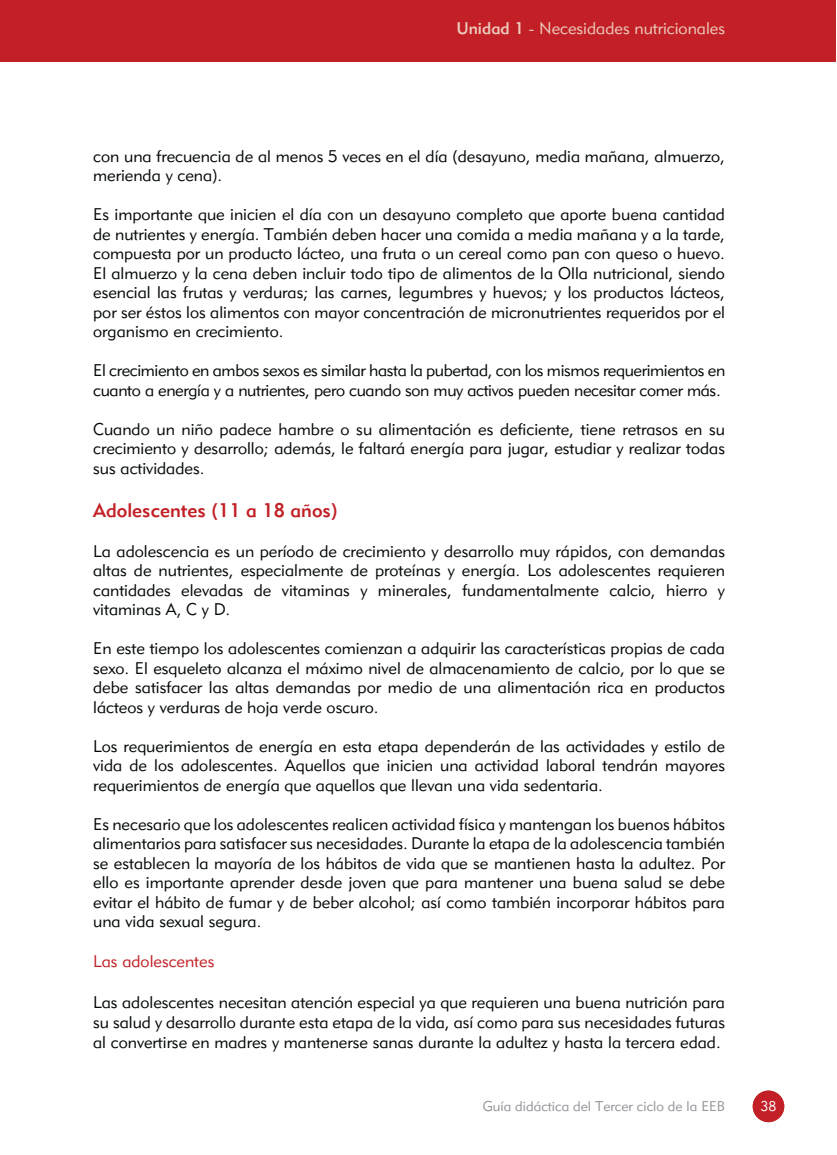
<style>
.page{position:relative;width:837px;height:1155px;background:#fff}
.page>*{position:absolute;margin:0;border:0;box-sizing:border-box;transform-origin:0 0}
.t1{font:19.5px "Geometric 415 BT Medium A";color:#c22026}
.t2{font:16.65px/19.5px "Geometric 415 BT Lite A";color:#040809;text-align:justify}
.t3{font:16.65px/19.5px "Geometric 415 BT Lite A";letter-spacing:-.02em;color:#040809}
.t4{font:16.65px "Geometric 415 BT Lite A";color:#edcbbd}
.t5{font:16.65px "Geometric 415 BT Lite A";color:#c22026}
.t6{font:13.95px "Geometric 415 BT Lite A";color:#929498}
.t7{font:13.95px "Geometric 415 BT Lite A";color:#fff}
.s1{font-family:"Geometric 415 BT Medium A"}
</style>
<div class="page">
<div style="left:752px;top:1090px;width:32px;height:32px;background:#c22026;border-radius:50%"></div>
<div style="left:0;top:0;width:835px;height:62px;background:#c22026"></div>
<p class="t4" style="left:456px;top:22px;width:270px"><span class="s1">Unidad 1</span> - Necesidades nutricionales</p>
<p class="t2" style="left:93px;top:148px;width:633px">con una frecuencia de al menos 5 veces en el día (desayuno, media mañana, almuerzo, merienda y cena).</p>
<p class="t2" style="left:93px;top:206px;width:633px">Es importante que inicien el día con un desayuno completo que aporte buena cantidad de nutrientes y energía. También deben hacer una comida a media mañana y a la tarde, compuesta por un producto lácteo, una fruta o un cereal como pan con queso o huevo.<br>El almuerzo y la cena deben incluir todo tipo de alimentos de la Olla nutricional, siendo esencial las frutas y verduras; las carnes, legumbres y huevos; y los productos lácteos, por ser éstos los alimentos con mayor concentración de micronutrientes requeridos por el organismo en crecimiento.</p>
<p class="t3" style="left:93px;top:362px;width:633px">El crecimiento en ambos sexos es similar hasta la pubertad, con los mismos requerimientos en cuanto a energía y a nutrientes, pero cuando son muy activos pueden necesitar comer más.</p>
<p class="t2" style="left:93px;top:421px;width:633px">Cuando un niño padece hambre o su alimentación es deficiente, tiene retrasos en su crecimiento y desarrollo; además, le faltará energía para jugar, estudiar y realizar todas sus actividades.</p>
<p class="t1" style="left:93px;top:503px;width:246px">Adolescentes (11 a 18 años)</p>
<p class="t2" style="left:93px;top:543px;width:633px">La adolescencia es un período de crecimiento y desarrollo muy rápidos, con demandas altas de nutrientes, especialmente de proteínas y energía. Los adolescentes requieren cantidades elevadas de vitaminas y minerales, fundamentalmente calcio, hierro y vitaminas A, C y D.</p>
<p class="t2" style="left:93px;top:640px;width:633px">En este tiempo los adolescentes comienzan a adquirir las características propias de cada sexo. El esqueleto alcanza el máximo nivel de almacenamiento de calcio, por lo que se debe satisfacer las altas demandas por medio de una alimentación rica en productos lácteos y verduras de hoja verde oscuro.</p>
<p class="t2" style="left:93px;top:738px;width:633px">Los requerimientos de energía en esta etapa dependerán de las actividades y estilo de vida de los adolescentes. Aquellos que inicien una actividad laboral tendrán mayores requerimientos de energía que aquellos que llevan una vida sedentaria.</p>
<p class="t2" style="left:93px;top:816px;width:633px">Es necesario que los adolescentes realicen actividad física y mantengan los buenos hábitos alimentarios para satisfacer sus necesidades. Durante la etapa de la adolescencia también se establecen la mayoría de los hábitos de vida que se mantienen hasta la adultez. Por ello es importante aprender desde joven que para mantener una buena salud se debe evitar el hábito de fumar y de beber alcohol; así como también incorporar hábitos para una vida sexual segura.</p>
<p class="t5" style="left:93px;top:955px;width:123px">Las adolescentes</p>
<p class="t2" style="left:93px;top:993px;width:633px;line-height:20.1px">Las adolescentes necesitan atención especial ya que requieren una buena nutrición para su salud y desarrollo durante esta etapa de la vida, así como para sus necesidades futuras al convertirse en madres y mantenerse sanas durante la adultez y hasta la tercera edad.</p>
<p class="t6" style="left:482px;top:1100px;width:244px">Guía didáctica del Tercer ciclo de la EEB</p>
<p class="t7" style="left:760px;top:1100px;width:17px">38</p>
</div>
